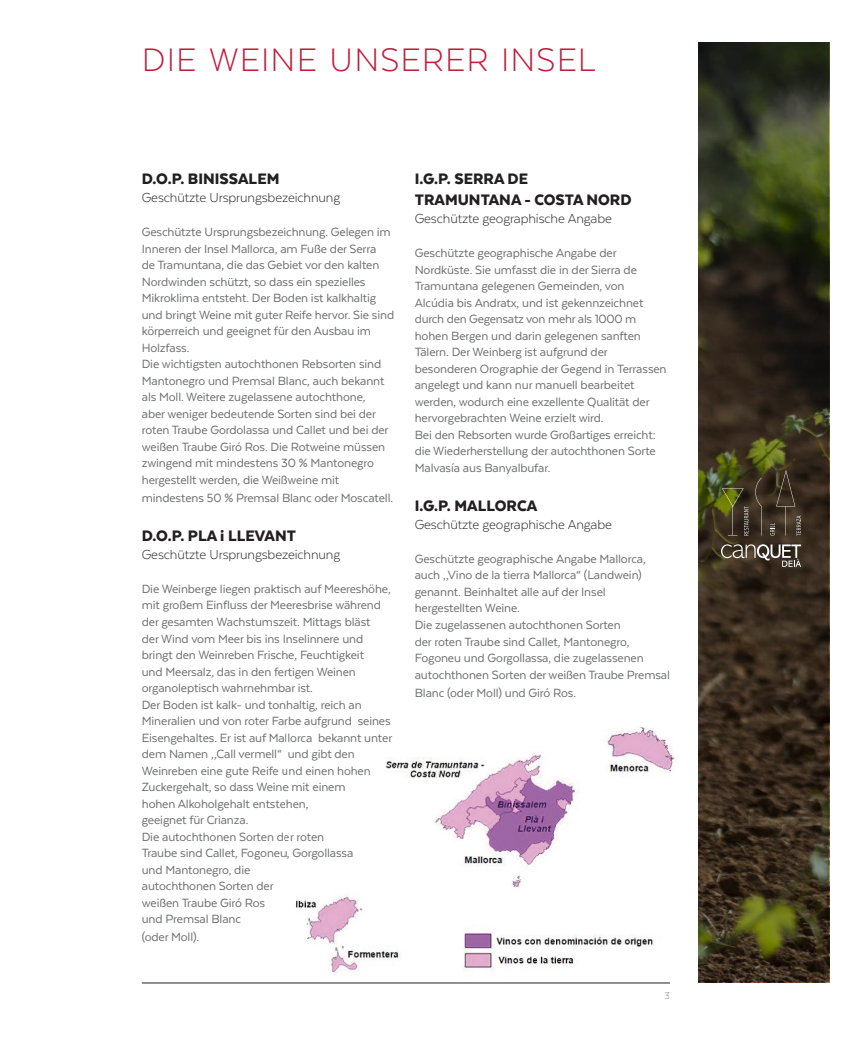
<style>
.page{position:relative;width:865px;height:1053px;background:#fff}
.page>*{position:absolute;margin:0;border:0;box-sizing:border-box;transform-origin:0 0}
.t1{font:300 37.5px "Texta";letter-spacing:.03em;color:#c21e3c}
.t2{font:900 17.5px/21px "Texta Alt";color:#231f20}
.t3{font:300 15px "Texta";letter-spacing:-.01em;color:#231f20}
.t4{font:13.75px/16.5px "Texta";letter-spacing:-.01em;color:#6c6d70}
.t5{font:300 11.25px "Texta";color:#808285}
</style>
<div class="page">
<hr style="left:142px;top:982px;width:528px;height:1px;background:#231f20">
<img style="left:296px;top:727px;width:380px;height:247px">
<svg style="left:698px;top:43px;width:131px;height:938px;background:#36301d"></svg>
<svg style="left:721px;top:544px;width:80px;height:23px;background:#685e52"></svg>
<svg style="left:722px;top:477px;width:39px;height:58px;background:#464024"></svg>
<svg style="left:770px;top:470px;width:31px;height:65px;background:#43382b"></svg>
<p class="t1" style="left:142px;top:41px;width:455px">DIE WEINE UNSERER INSEL</p>
<p class="t2" style="left:142px;top:168px;width:139px">D.O.P. BINISSALEM</p>
<p class="t3" style="left:142px;top:189px;width:200px">Geschützte Ursprungsbezeichnung</p>
<p class="t4" style="left:142px;top:223px;width:254px">Geschützte Ursprungsbezeichnung. Gelegen im Inneren der Insel Mallorca, am Fuße der Serra<br>de Tramuntana, die das Gebiet vor den kalten Nordwinden schützt, so dass ein spezielles Mikroklima entsteht. Der Boden ist kalkhaltig und bringt Weine mit guter Reife hervor. Sie sind körperreich und geeignet für den Ausbau im Holzfass.</p>
<p class="t4" style="left:142px;top:355px;width:248px">Die wichtigsten autochthonen Rebsorten sind Mantonegro und Premsal Blanc, auch bekannt als Moll. Weitere zugelassene autochthone, aber weniger bedeutende Sorten sind bei der roten Traube Gordolassa und Callet und bei der weißen Traube Giró Ros. Die Rotweine müssen zwingend mit mindestens 30 % Mantonegro hergestellt werden, die Weißweine mit</p>
<p class="t4" style="left:142px;top:489px;width:253px">mindestens 50 % Premsal Blanc oder Moscatell.</p>
<p class="t2" style="left:142px;top:524px;width:156px">D.O.P. PLA i LLEVANT</p>
<p class="t3" style="left:142px;top:546px;width:200px">Geschützte Ursprungsbezeichnung</p>
<p class="t4" style="left:142px;top:580px;width:250px">Die Weinberge liegen praktisch auf Meereshöhe, mit großem Einfluss der Meeresbrise während der gesamten Wachstumszeit. Mittags bläst der Wind vom Meer bis ins Inselinnere und bringt den Weinreben Frische, Feuchtigkeit<br>und Meersalz, das in den fertigen Weinen organoleptisch wahrnehmbar ist.</p>
<p class="t4" style="left:142px;top:696px;width:252px">Der Boden ist kalk- und tonhaltig, reich an Mineralien und von roter Farbe aufgrund seines Eisengehaltes. Er ist auf Mallorca bekannt unter dem Namen „Call vermell“ und gibt den Weinreben eine gute Reife und einen hohen Zuckergehalt, so dass Weine mit einem<br>hohen Alkoholgehalt entstehen,<br>geeignet für Crianza.</p>
<p class="t4" style="left:142px;top:828px;width:213px">Die autochthonen Sorten der roten<br>Traube sind Callet, Fogoneu, Gorgollassa und Mantonegro, die<br>autochthonen Sorten der<br>weißen Traube Giró Ros<br>und Premsal Blanc</p>
<p class="t4" style="left:142px;top:928px;width:59px">(oder Moll).</p>
<p class="t2" style="left:415px;top:168px;width:218px">I.G.P. SERRA DE<br>TRAMUNTANA - COSTA NORD</p>
<p class="t3" style="left:415px;top:210px;width:199px">Geschützte geographische Angabe</p>
<p class="t4" style="left:415px;top:244px;width:253px">Geschützte geographische Angabe der Nordküste. Sie umfasst die in der Sierra de Tramuntana gelegenen Gemeinden, von Alcúdia bis Andratx, und ist gekennzeichnet durch den Gegensatz von mehr als 1000 m hohen Bergen und darin gelegenen sanften Tälern. Der Weinberg ist aufgrund der besonderen Orographie der Gegend in Terrassen angelegt und kann nur manuell bearbeitet werden, wodurch eine exzellente Qualität der hervorgebrachten Weine erzielt wird.</p>
<p class="t4" style="left:415px;top:426px;width:242px;text-align:justify">Bei den Rebsorten wurde Großartiges erreicht: die Wiederherstellung der autochthonen Sorte Malvasía aus Banyalbufar.</p>
<p class="t2" style="left:415px;top:494px;width:124px">I.G.P. MALLORCA</p>
<p class="t3" style="left:415px;top:516px;width:199px">Geschützte geographische Angabe</p>
<p class="t4" style="left:415px;top:550px;width:232px">Geschützte geographische Angabe Mallorca, auch „Vino de la tierra Mallorca“ (Landwein) genannt. Beinhaltet alle auf der Insel hergestellten Weine.</p>
<p class="t4" style="left:415px;top:616px;width:257px">Die zugelassenen autochthonen Sorten<br>der roten Traube sind Callet, Mantonegro, Fogoneu und Gorgollassa, die zugelassenen autochthonen Sorten der weißen Traube Premsal</p>
<p class="t4" style="left:415px;top:684px;width:163px">Blanc (oder Moll) und Giró Ros.</p>
<p class="t5" style="left:664px;top:989px;width:7px">3</p>
</div>
